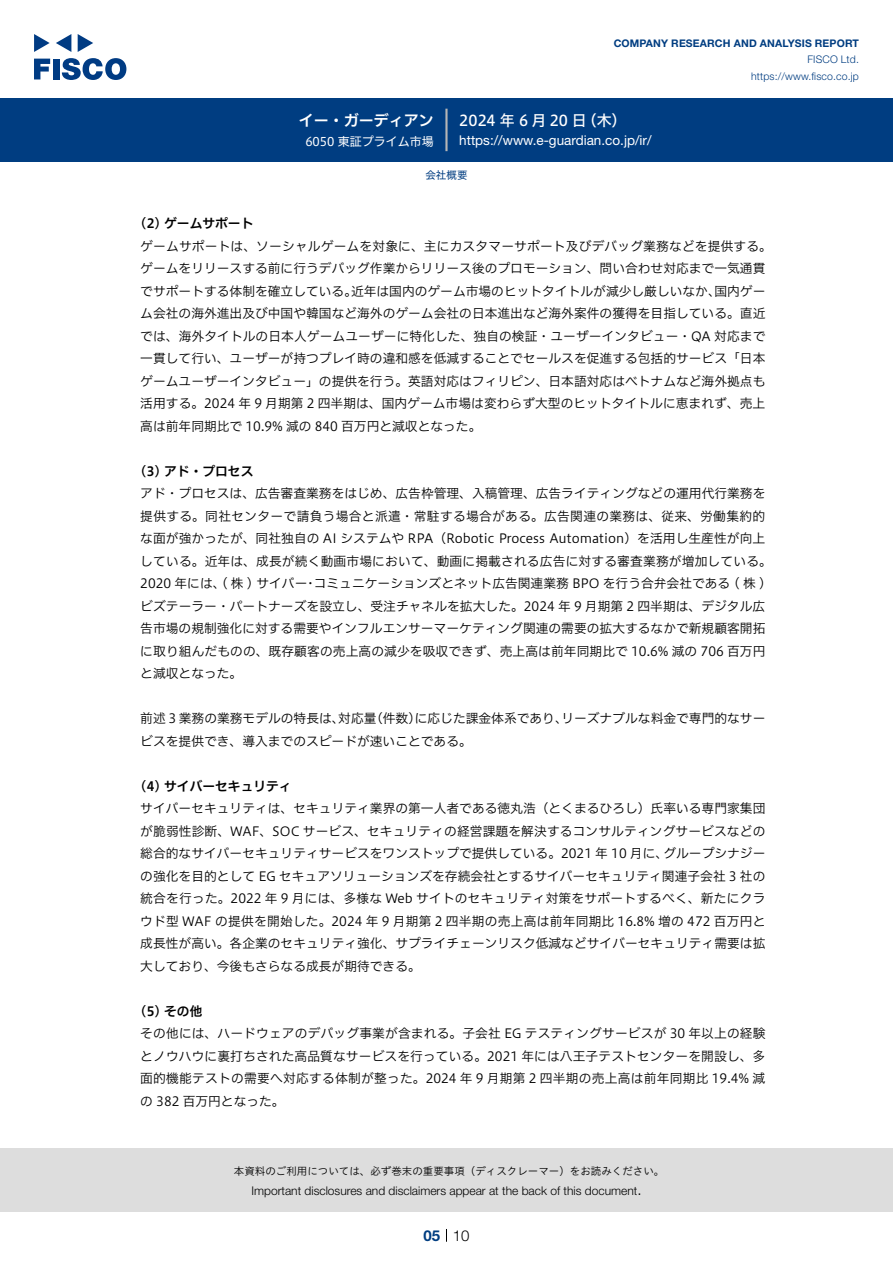
<style>
.page{position:relative;width:893px;height:1263px;background:#fff}
.page>*{position:absolute;margin:0;border:0;box-sizing:border-box;transform-origin:0 0}
.t1{font:15px "Hiragino UD Sans F Std N W5";letter-spacing:.01em;color:#fff}
.t2{font:15px "Hiragino UD Sans F Std N W6";color:#fff}
.t3{font:300 15px "Helvetica Neue LT Std";color:#000}
.t4{font:700 15px "Helvetica Neue LT Std";color:#003d81}
.t5{font:13.5px "Helvetica Neue LT Std";color:#fff}
.t6{font:12.75px/22.5px "Hiragino UD Sans F Std N W3";color:#000}
.t7{font:12.75px "Hiragino UD Sans F Std N W3";letter-spacing:.025em;color:#000}
.t8{font:12.75px "Hiragino UD Sans F Std N W6";color:#000}
.t9{font:300 12px "Helvetica Neue LT Std";color:#000}
.t10{font:12px "Hiragino UD Sans F Std N W4";color:#fff}
.t11{font:10.5px "Hiragino UD Sans Std W3";color:#000}
.t12{font:700 10.5px "Helvetica Neue LT Std";letter-spacing:.015em;color:#003d81}
.t13{font:300 10.5px/16.5px "Helvetica Neue LT Std";letter-spacing:.015em;color:#003d81;text-align:right}
.t14{font:10.5px "Hiragino UD Sans F Std N W4";color:#003d81}
</style>
<div class="page">
<div style="left:0;top:1148px;width:893px;height:64px;background:#ddd"></div>
<svg style="left:34px;top:59px;width:16px;height:20px"></svg>
<div style="left:53px;top:59px;width:6px;height:20px;background:#003b83"></div>
<svg style="left:62px;top:58px;width:64px;height:22px"></svg>
<svg style="left:34px;top:34px;width:16px;height:18px"></svg>
<svg style="left:78px;top:34px;width:15px;height:18px"></svg>
<svg style="left:56px;top:34px;width:15px;height:18px"></svg>
<div style="left:0;top:98px;width:893px;height:64px;background:#003d81"></div>
<hr style="left:445px;top:109px;width:3px;height:42px;background:#b5b5b6">
<svg style="left:446px;top:1229px;width:1px;height:13px"></svg>
<p class="t2" style="left:299px;top:109px;width:136px">イー・ガーディアン</p>
<p class="t10" style="left:305px;top:132px;width:130px">6050 東証プライム市場</p>
<p class="t12" style="left:614px;top:37px;width:247px">COMPANY RESEARCH AND ANALYSIS REPORT</p>
<p class="t13" style="left:751px;top:51px;width:109px">FISCO Ltd. https://www.fisco.co j p.</p>
<p class="t1" style="left:582px;top:109px;width:46px">（木(</p>
<p class="t1" style="left:459px;top:109px;width:129px">2024 年 6 月20 日</p>
<p class="t5" style="left:459px;top:132px;width:194px">https://www -e. guardian. c o j p. /i r/</p>
<p class="t14" style="left:425px;top:167px;width:43px">会社概要</p>
<p class="t8" style="left:140px;top:214px;width:115px">2( ) ゲームサポート</p>
<p class="t6" style="left:140px;top:234px;width:633px">ゲームサポートは、ソーシャルゲームを対象に、主にカスタマーサポート及びデバッグ業務などを提供する。</p>
<p class="t6" style="left:140px;top:256px;width:627px">ゲームをリリースする前に行うデバッグ作業からリリース後のプロモーション、問い合わせ対応まで一気通貫</p>
<p class="t6" style="left:714px;top:279px;width:52px">国内ゲー</p>
<p class="t6" style="left:140px;top:279px;width:627px">でサポートする体制を確立している。<br>ム会社の海外進出及び中国や韓国など海外のゲーム会社の日本進出など海外案件の獲得を目指している。直近では、海外タイトルの日本人ゲームユーザーに特化した、独自の検証・ユーザーインタビュー・QA 対応まで一貫して行い、ユーザーが持つプレイ時の違和感を低減することでセールスを促進する包括的サービス「日本ゲームユーザーインタビュー」の提供を行う。英語対応はフィリピン、日本語対応はベトナムなど海外拠点も活用する。2024 年 9 月期第 2 四半期は、国内ゲーム市場は変わらず大型のヒットタイトルに恵まれず、売上高は前年同期比で 10.9% 減の 840 百万円と減収となった。</p>
<p class="t8" style="left:140px;top:461px;width:115px">3( ) アド・プロセス</p>
<p class="t6" style="left:140px;top:481px;width:627px">アド・プロセスは、広告審査業務をはじめ、広告枠管理、入稿管理、広告ライティングなどの運用代行業務を</p>
<p class="t7" style="left:140px;top:506px;width:626px">提供する。同社センターで請負う場合と派遣・常駐する場合がある。広告関連の業務は、従来、労働集約的</p>
<p class="t6" style="left:140px;top:526px;width:626px">な面が強かったが、同社独自の AI システムや RPA（Robotic Process Automation）を活用し生産性が向上</p>
<p class="t6" style="left:140px;top:549px;width:633px">している。近年は、成長が続く動画市場において、動画に掲載される広告に対する審査業務が増加している。</p>
<p class="t6" style="left:314px;top:571px;width:453px">コミュニケーションズとネット広告関連業務 BPO を行う合弁会社である ( 株 (</p>
<p class="t6" style="left:351px;top:279px;width:371px">近年は国内のゲーム市場のヒットタイトルが減少し厳しいなか、</p>
<p class="t6" style="left:140px;top:571px;width:627px">2020 年には、( 株 ) サイバー<br>ビズテーラー・パートナーズを設立し、受注チャネルを拡大した。2024 年 9 月期第 2 四半期は、デジタル広告市場の規制強化に対する需要やインフルエンサーマーケティング関連の需要の拡大するなかで新規顧客開拓に取り組んだものの、既存顧客の売上高の減少を吸収できず、売上高は前年同期比で 10.6% 減の 706 百万円と減収となった。</p>
<p class="t6" style="left:561px;top:706px;width:205px">リーズナブルな料金で専門的なサー</p>
<p class="t6" style="left:304px;top:571px;width:14px">・</p>
<p class="t6" style="left:140px;top:706px;width:333px">前述 3 業務の業務モデルの特長は、<br>ビスを提供でき、導入までのスピードが速いことである。</p>
<p class="t8" style="left:140px;top:776px;width:153px">4( ) サイバーセキュリティ</p>
<p class="t6" style="left:140px;top:796px;width:627px;text-align:right">サイバーセキュリティは、セキュリティ業界の第一人者である徳丸浩（とくまるひろし）氏率いる専門家集団が脆弱性診断、WAF、SOC サービス、セキュリティの経営課題を解決するコンサルティングサービスなどのグループシナジー</p>
<p class="t6" style="left:370px;top:706px;width:52px">（件数）</p>
<p class="t6" style="left:338px;top:706px;width:40px">対応量</p>
<p class="t6" style="left:415px;top:706px;width:154px">に応じた課金体系であり、</p>
<p class="t6" style="left:140px;top:841px;width:627px">総合的なサイバーセキュリティサービスをワンストップで提供している。2021 年 10 月に、<br>の強化を目的として EG セキュアソリューションズを存続会社とするサイバーセキュリティ関連子会社 3 社の統合を行った。2022 年 9 月には、多様な Web サイトのセキュリティ対策をサポートするべく、新たにクラウド型 WAF の提供を開始した。2024 年 9 月期第 2 四半期の売上高は前年同期比 16.8% 増の 472 百万円と成長性が高い。各企業のセキュリティ強化、サプライチェーンリスク低減などサイバーセキュリティ需要は拡大しており、今後もさらなる成長が期待できる。</p>
<p class="t8" style="left:140px;top:1001px;width:64px">5( ) その他</p>
<p class="t6" style="left:140px;top:1021px;width:627px;text-align:justify">その他には、ハードウェアのデバッグ事業が含まれる。子会社 EG テスティングサービスが 30 年以上の経験とノウハウに裏打ちされた高品質なサービスを行っている。2021 年には八王子テストセンターを開設し、多面的機能テストの需要へ対応する体制が整った。2024 年 9 月期第 2 四半期の売上高は前年同期比 19.4% 減の 382 百万円となった。</p>
<p class="t11" style="left:234px;top:1163px;width:432px">本資料のご利用については、必ず巻末の重要事項（ディスクレーマー）をお読みください。</p>
<p class="t3" style="left:637px;top:1180px;width:6px">.</p>
<p class="t9" style="left:251px;top:1183px;width:387px">Important disclosures and disclaimers appear at the back of this document</p>
<p class="t4" style="left:423px;top:1226px;width:18px">05</p>
<p class="t3" style="left:453px;top:1226px;width:18px">10</p>
</div>
